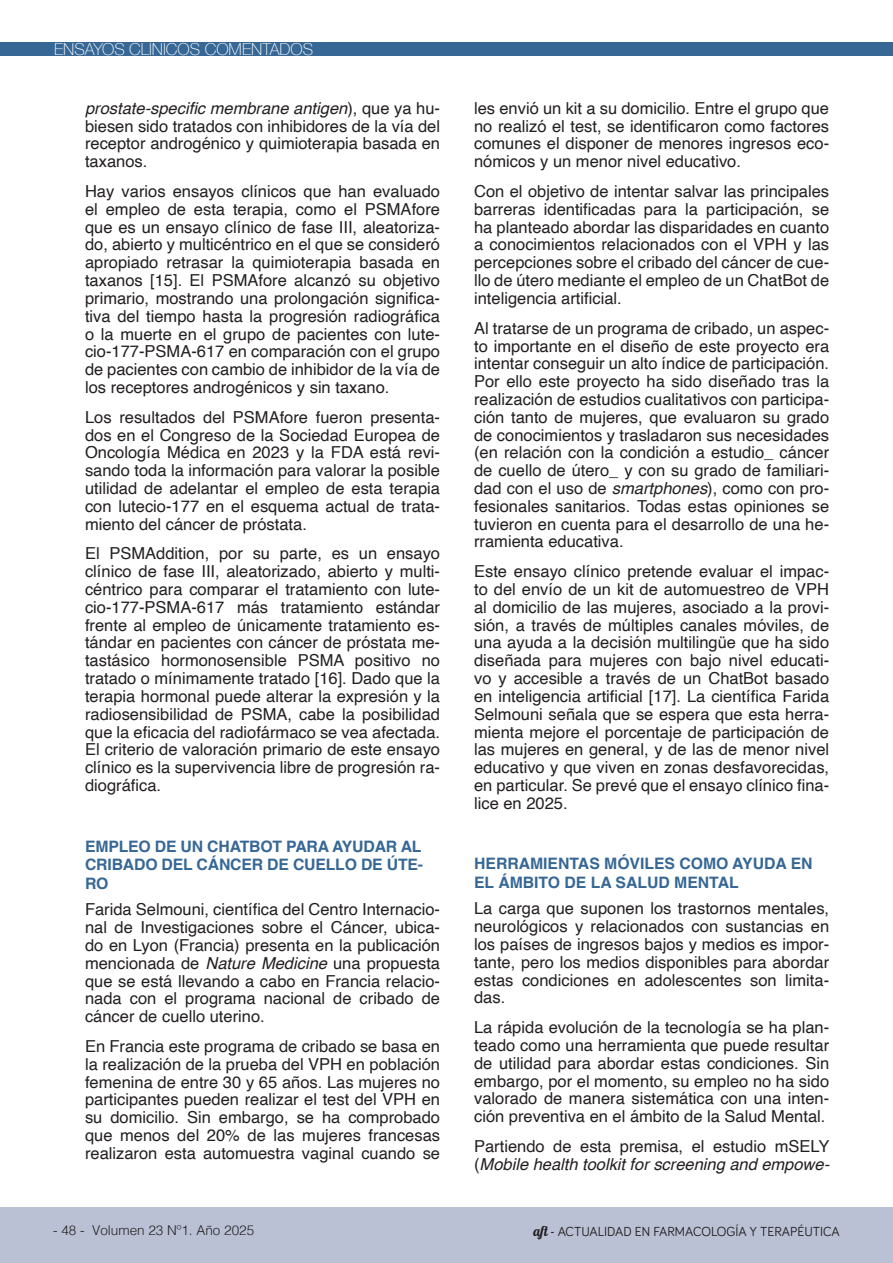
<style>
.page{position:relative;width:893px;height:1263px;background:#fff}
.page>*{position:absolute;margin:0;border:0;box-sizing:border-box;transform-origin:0 0}
.t1{font:16.5px/17.9px "Helvetica";color:#231f20;text-align:justify}
.t2{font:italic 16.5px/17.9px "Helvetica";color:#231f20}
.t3{font:100 16.5px "Helvetica Neue";color:#fff}
.t4{font:700 15.75px/18.8px "Helvetica";letter-spacing:-.01em;color:#366795;text-align:justify}
.t5{font:13.5px "Bariol";color:#231f20}
.t6{font:300 13.5px "Helvetica";color:#231f20}
.s1{font-style:italic}
.s2{font-style:normal}
.s3{font-family:"Lobster 1.4"}
</style>
<div class="page">
<div style="left:0;top:42px;width:893px;height:13px;background:#366795"></div>
<div style="left:0;top:1207px;width:893px;height:56px;background:#bac1d5"></div>
<p class="t3" style="left:54px;top:37px;width:261px">ENSAYOS CLÍNICOS COMENTADOS</p>
<p class="t1" style="left:85px;top:100px;width:357px"><span class="s1">prostate-specific membrane antigen</span>), que ya hu&shy;biesen sido tratados con inhibidores de la vía del receptor androgénico y quimioterapia basada en taxanos.</p>
<p class="t1" style="left:85px;top:183px;width:357px">Hay varios ensayos clínicos que han evaluado el empleo de esta terapia, como el PSMAfore que es un ensayo clínico de fase III, aleatoriza&shy;do, abierto y multicéntrico en el que se consideró apropiado retrasar la quimioterapia basada en taxanos [15]. El PSMAfore alcanzó su objetivo primario, mostrando una prolongación significa&shy;tiva del tiempo hasta la progresión radiográfica o la muerte en el grupo de pacientes con lute&shy;cio-177-PSMA-617 en comparación con el grupo de pacientes con cambio de inhibidor de la vía de los receptores androgénicos y sin taxano.</p>
<p class="t1" style="left:85px;top:409px;width:357px">Los resultados del PSMAfore fueron presenta&shy;dos en el Congreso de la Sociedad Europea de Oncología Médica en 2023 y la FDA está revi&shy;sando toda la información para valorar la posible utilidad de adelantar el empleo de esta terapia con lutecio-177 en el esquema actual de trata&shy;miento del cáncer de próstata.</p>
<p class="t1" style="left:85px;top:545px;width:357px">El PSMAddition, por su parte, es un ensayo clínico de fase III, aleatorizado, abierto y multi&shy;céntrico para comparar el tratamiento con lute&shy;cio-177-PSMA-617 más tratamiento estándar frente al empleo de únicamente tratamiento es&shy;tándar en pacientes con cáncer de próstata me&shy;tastásico hormonosensible PSMA positivo no tratado o mínimamente tratado [16]. Dado que la terapia hormonal puede alterar la expresión y la radiosensibilidad de PSMA, cabe la posibilidad que la eficacia del radiofármaco se vea afectada.<br>El criterio de valoración primario de este ensayo clínico es la supervivencia libre de progresión ra&shy;diográfica.</p>
<p class="t4" style="left:85px;top:838px;width:340px">EMPLEO DE UN CHATBOT PARA AYUDAR AL CRIBADO DEL CÁNCER DE CUELLO DE ÚTE-RO</p>
<p class="t1" style="left:85px;top:901px;width:357px">Farida Selmouni, científica del Centro Internacio&shy;nal de Investigaciones sobre el Cáncer, ubica&shy;do en Lyon (Francia) presenta en la publicación mencionada de <span class="s1">Nature Medicine</span> una propuesta que se está llevando a cabo en Francia relacio&shy;nada con el programa nacional de cribado de cáncer de cuello uterino.</p>
<p class="t1" style="left:85px;top:1038px;width:357px">En Francia este programa de cribado se basa en la realización de la prueba del VPH en población femenina de entre 30 y 65 años. Las mujeres no participantes pueden realizar el test del VPH en su domicilio. Sin embargo, se ha comprobado que menos del 20% de las mujeres francesas realizaron esta automuestra vaginal cuando se</p>
<p class="t6" style="left:53px;top:1218px;width:203px">- 48 - Volumen 23 Nº1. Año 2025</p>
<p class="t1" style="left:474px;top:100px;width:357px">les envió un kit a su domicilio. Entre el grupo que no realizó el test, se identificaron como factores comunes el disponer de menores ingresos eco&shy;nómicos y un menor nivel educativo.</p>
<p class="t1" style="left:474px;top:183px;width:357px">Con el objetivo de intentar salvar las principales barreras identificadas para la participación, se ha planteado abordar las disparidades en cuanto a conocimientos relacionados con el VPH y las percepciones sobre el cribado del cáncer de cue&shy;llo de útero mediante el empleo de un ChatBot de inteligencia artificial.</p>
<p class="t1" style="left:474px;top:319px;width:357px">Al tratarse de un programa de cribado, un aspec&shy;to importante en el diseño de este proyecto era intentar conseguir un alto índice de participación.<br>Por ello este proyecto ha sido diseñado tras la realización de estudios cualitativos con participa&shy;ción tanto de mujeres, que evaluaron su grado de conocimientos y trasladaron sus necesidades (en relación con la condición a estudio_ cáncer de cuello de útero_ y con su grado de familiari&shy;dad con el uso de <span class="s1">smartphones</span>), como con pro&shy;fesionales sanitarios. Todas estas opiniones se tuvieron en cuenta para el desarrollo de una he&shy;rramienta educativa.</p>
<p class="t1" style="left:474px;top:563px;width:357px">Este ensayo clínico pretende evaluar el impac&shy;to del envío de un kit de automuestreo de VPH al domicilio de las mujeres, asociado a la provi&shy;sión, a través de múltiples canales móviles, de una ayuda a la decisión multilingüe que ha sido diseñada para mujeres con bajo nivel educati&shy;vo y accesible a través de un ChatBot basado en inteligencia artificial [17]. La científica Farida Selmouni señala que se espera que esta herra&shy;mienta mejore el porcentaje de participación de las mujeres en general, y de las de menor nivel educativo y que viven en zonas desfavorecidas, en particular. Se prevé que el ensayo clínico fina&shy;lice en 2025.</p>
<p class="t4" style="left:474px;top:856px;width:340px">HERRAMIENTAS MÓVILES COMO AYUDA EN<br>EL ÁMBITO DE LA SALUD MENTAL</p>
<p class="t1" style="left:474px;top:900px;width:357px">La carga que suponen los trastornos mentales, neurológicos y relacionados con sustancias en los países de ingresos bajos y medios es impor&shy;tante, pero los medios disponibles para abordar estas condiciones en adolescentes son limita&shy;das.</p>
<p class="t1" style="left:474px;top:1019px;width:357px">La rápida evolución de la tecnología se ha plan&shy;teado como una herramienta que puede resultar de utilidad para abordar estas condiciones. Sin embargo, por el momento, su empleo no ha sido valorado de manera sistemática con una inten&shy;ción preventiva en el ámbito de la Salud Mental.</p>
<p class="t2" style="left:474px;top:1138px;width:357px"><span class="s2">Partiendo de esta premisa, el estudio mSELY (</span>Mobile health toolkit for screening and empowe-</p>
<p class="t5" style="left:533px;top:1222px;width:308px"><span class="s3">aft -</span> ACTUALIDAD EN FARMACOLOGÍA Y TERAPÉUTICA</p>
</div>
